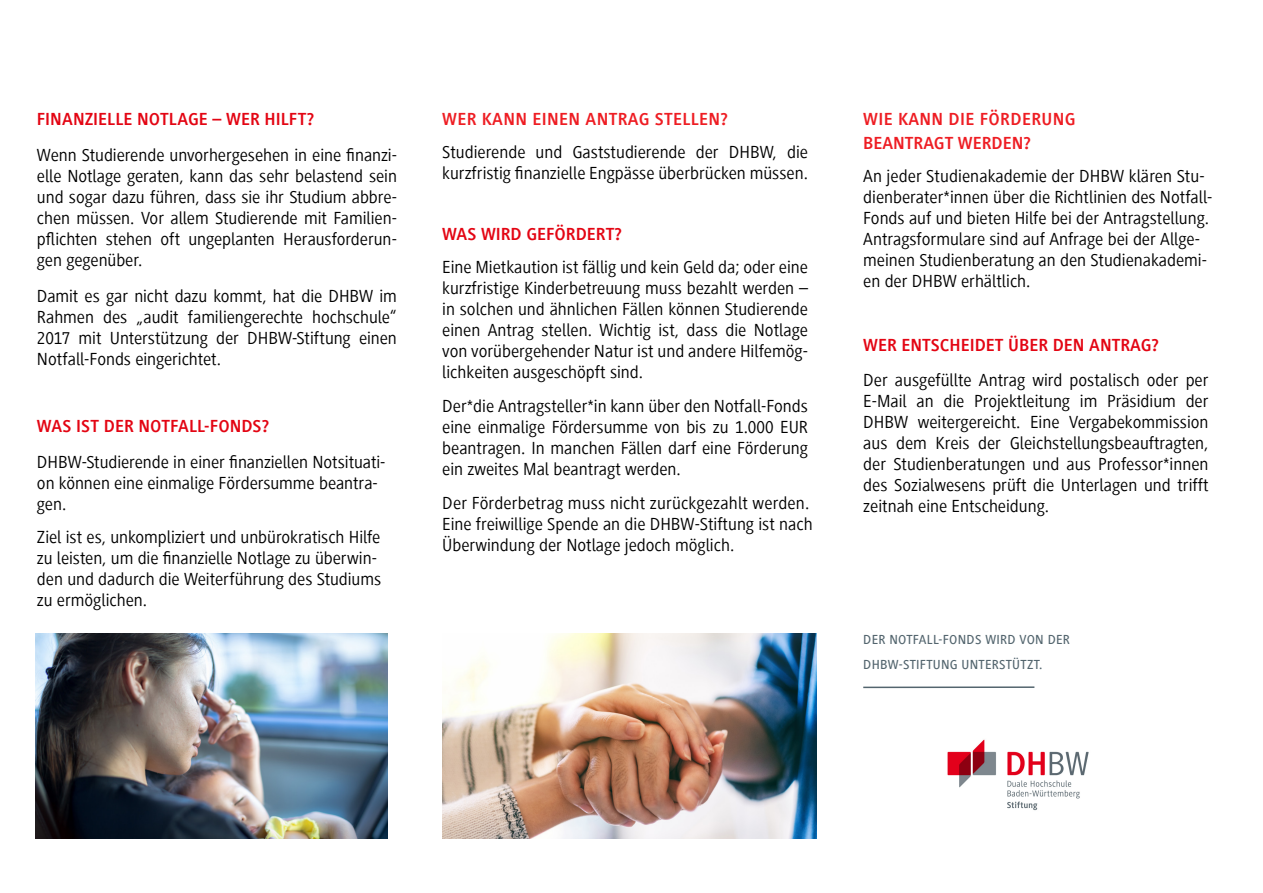
<style>
.page{position:relative;width:1263px;height:893px;background:#fff}
.page>*{position:absolute;margin:0;border:0;box-sizing:border-box;transform-origin:0 0}
.t1{font:18px/21px "Generis Sans Com";color:#000;text-align:justify}
.t2{font:700 18px "Generis Sans Com";color:#e30513}
.DT_Headline_Generis{font:700 18px "Generis Sans Com";letter-spacing:.02em;color:#ee1d23}
.DT_Headline_Generis-2{font:700 18px "Generis Sans Com";color:#ee1d23}
.t3{font:500 13.5px "Generis Sans Com";letter-spacing:.02em;color:#53656e}
</style>
<div class="page">
<img style="left:947px;top:739px;width:142px;height:72px">
<img style="left:36px;top:634px;width:351px;height:205px">
<img style="left:442px;top:634px;width:374px;height:205px">
<hr style="left:863px;top:686px;width:171px;height:2px;background:#53656e">
<p class="t2" style="left:37px;top:109px;width:279px">FINANZIELLE NOTLAGE – WER HILFT?</p>
<p class="t1" style="left:37px;top:144px;width:361px">Wenn Studierende unvorhergesehen in eine finanzi&shy;elle Notlage geraten, kann das sehr belastend sein und sogar dazu führen, dass sie ihr Studium abbre&shy;chen müssen. Vor allem Studierende mit Familien&shy;pflichten stehen oft ungeplanten Herausforderun&shy;gen gegenüber.</p>
<p class="t1" style="left:37px;top:285px;width:361px">Damit es gar nicht dazu kommt, hat die DHBW im Rahmen des „audit familiengerechte hochschule“ 2017 mit Unterstützung der DHBW-Stiftung einen Notfall-Fonds eingerichtet.</p>
<p class="t2" style="left:37px;top:416px;width:234px">WAS IST DER NOTFALL-FONDS?</p>
<p class="t1" style="left:37px;top:452px;width:350px;text-align:left">DHBW-Studierende in einer finanziellen Notsituati&shy;on können eine einmalige Fördersumme beantra&shy;gen.</p>
<p class="t1" style="left:37px;top:527px;width:346px;text-align:left">Ziel ist es, unkompliziert und unbürokratisch Hilfe zu leisten, um die finanzielle Notlage zu überwin&shy;den und dadurch die Weiterführung des Studiums zu ermöglichen.</p>
<p class="DT_Headline_Generis" style="left:442px;top:109px;width:287px">WER KANN EINEN ANTRAG STELLEN?</p>
<p class="t1" style="left:442px;top:141px;width:367px">Studierende und Gaststudierende der DHBW, die kurzfristig finanzielle Engpässe überbrücken müssen.</p>
<p class="t2" style="left:442px;top:224px;width:181px">WAS WIRD GEFÖRDERT?</p>
<p class="t1" style="left:442px;top:257px;width:367px">Eine Mietkaution ist fällig und kein Geld da; oder eine kurzfristige Kinderbetreuung muss bezahlt werden – in solchen und ähnlichen Fällen können Studierende einen Antrag stellen. Wichtig ist, dass die Notlage von vorübergehender Natur ist und andere Hilfemög&shy;lichkeiten ausgeschöpft sind.</p>
<p class="t1" style="left:442px;top:396px;width:367px">Der*die Antragsteller*in kann über den Notfall-Fonds eine einmalige Fördersumme von bis zu 1.000 EUR beantragen. In manchen Fällen darf eine Förderung ein zweites Mal beantragt werden.</p>
<p class="t1" style="left:442px;top:492px;width:372px;text-align:left">Der Förderbetrag muss nicht zurückgezahlt werden.<br>Eine freiwillige Spende an die DHBW-Stiftung ist nach<br>Überwindung der Notlage jedoch möglich.</p>
<p class="DT_Headline_Generis" style="left:863px;top:109px;width:214px">WIE KANN DIE FÖRDERUNG</p>
<p class="DT_Headline_Generis-2" style="left:863px;top:133px;width:169px">BEANTRAGT WERDEN?</p>
<p class="t1" style="left:863px;top:165px;width:351px;text-align:left">An jeder Studienakademie der DHBW klären Stu&shy;dienberater*innen über die Richtlinien des Notfall-Fonds auf und bieten Hilfe bei der Antragstellung.<br>Antragsformulare sind auf Anfrage bei der Allge&shy;meinen Studienberatung an den Studienakademi&shy;en der DHBW erhältlich.</p>
<p class="t2" style="left:863px;top:335px;width:297px">WER ENTSCHEIDET ÜBER DEN ANTRAG?</p>
<p class="t1" style="left:863px;top:369px;width:347px">Der ausgefüllte Antrag wird postalisch oder per E-Mail an die Projektleitung im Präsidium der DHBW weitergereicht. Eine Vergabekommission aus dem Kreis der Gleichstellungsbeauftragten, der Studienberatungen und aus Professor*innen des Sozialwesens prüft die Unterlagen und trifft zeitnah eine Entscheidung.</p>
<p class="t3" style="left:863px;top:632px;width:208px">DER NOTFALL-FONDS WIRD VON DER</p>
<p class="t3" style="left:863px;top:657px;width:181px">DHBW-STIFTUNG UNTERSTÜTZT.</p>
</div>
